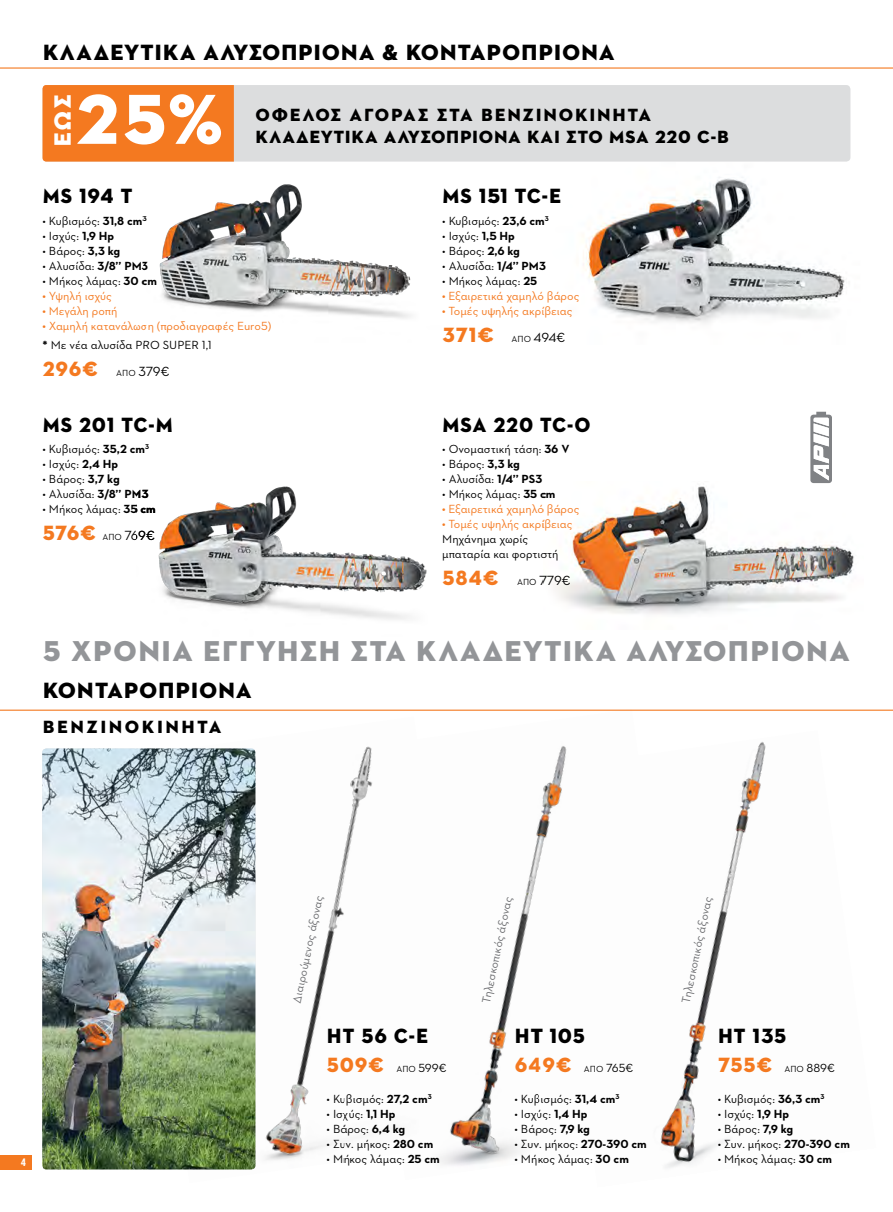
<style>
.page{position:relative;width:893px;height:1212px;background:#fff}
.page>*{position:absolute;margin:0;border:0;box-sizing:border-box;transform-origin:0 0}
.t1{font:72px "STIHL Contraface Display Titling";color:#fff}
.t2{font:29.25px "STIHL Contraface Display Titling";letter-spacing:.005em;color:#939598}
.t3{font:24px "STIHL Contraface Display Titling";color:#fff}
.t4{font:22.5px "STIHL Contraface Display Titling";color:#000}
.t5{font:21px "STIHL Contraface Display Titling";color:#000;scale:.95 1}
.t6{font:21px "STIHL Contraface Display Titling";color:#f47920;scale:.95 1}
.t7{font:18px "STIHL Contraface Display Titling";color:#000}
.t8{font:18px "STIHL Contraface Display Titling";letter-spacing:.06em;color:#000}
.t9{font:18px "STIHL Contraface Display Titling";letter-spacing:.1em;color:#000}
.t10{font:13.5px "STIHL Contraface Text";letter-spacing:-.02em;color:#000}
.t11{font:12px/15px "STIHL Contraface Text";color:#000}
.t12{font:12px/19.5px "STIHL Contraface Text";color:#f47920}
.t13{font:12px "STIHL Contraface Text";color:#6d6e71}
.t14{font:700 10.5px "Roboto Condensed";color:#fff}
.s1{font-weight:700}
.s2{font-weight:700;color:#000}
.s3{color:#000}
.s4{font-size:9px}
.s5{font-weight:700;color:#f47920}
.s6{color:#f47920}
</style>
<div class="page">
<hr style="left:0;top:67px;width:893px;height:2px;background:#f47920">
<div style="left:43px;top:85px;width:807px;height:77px;background:#dcddde;border-radius:4px"></div>
<div style="left:43px;top:85px;width:191px;height:77px;background:#f47920"></div>
<img style="left:159px;top:184px;width:252px;height:135px">
<img style="left:583px;top:177px;width:262px;height:146px">
<img style="left:158px;top:486px;width:269px;height:134px">
<img style="left:42px;top:748px;width:88px;height:421px">
<img style="left:130px;top:748px;width:215px;height:422px">
<img style="left:345px;top:709px;width:347px;height:457px">
<div style="left:0;top:1154px;width:32px;height:15px;background:#f47920"></div>
<hr style="left:0;top:710px;width:893px;height:1px;background:#f47920">
<img style="left:539px;top:730px;width:153px;height:436px">
<img style="left:583px;top:737px;width:183px;height:431px">
<img style="left:554px;top:483px;width:300px;height:131px">
<svg style="left:810px;top:412px;width:22px;height:71px"></svg>
<h3 class="t4" style="left:43px;top:38px;width:574px">KΛΑΔΕΥΤΙΚΑ ΑΛΥΣΟΠΡΙΟΝΑ &amp; ΚΟΝΤΑΡΟΠΡΙΟΝΑ</h3>
<h1 class="t1" style="left:75px;top:74px;width:152px">25%</h1>
<h3 class="t3" style="left:48px;top:147px;width:55px;rotate:-90deg">ΕΩΣ</h3>
<h3 class="t8" style="left:255px;top:104px;width:398px">ΟΦΕΛΟΣ ΑΓΟΡας ΣΤΑ ΒΕΝΖΙΝΟΚΙΝΗΤΑ</h3>
<h3 class="t7" style="left:255px;top:125px;width:476px">ΚΛΑΔΕΥΤΙΚΑ ΑΛΥΣΟΠΡΙΟΝΑ ΚΑΙ ΣΤΟ MSA 220 C-B</h3>
<h3 class="t5" style="left:43px;top:183px;width:97px">ΜS 194 T</h3>
<p class="t11" style="left:43px;top:213px;width:106px">• Κυβισμός: <span class="s1">31,8 cm</span><sup>3</sup></p>
<p class="t11" style="left:43px;top:228px;width:73px">• Ισχύς: <span class="s1">1,9 Hp</span></p>
<p class="t11" style="left:43px;top:243px;width:79px">• Βάρος: <span class="s1">3,3 kg</span></p>
<p class="t11" style="left:43px;top:258px;width:108px">• Αλυσίδα: <span class="s1">3/8’’ PM3</span></p>
<p class="t11" style="left:43px;top:273px;width:116px">• Μήκος λάμας: <span class="s1">30 cm</span></p>
<p class="t12" style="left:43px;top:286px;width:71px"><span class="s1">•</span> Υψηλή ισχύς</p>
<p class="t12" style="left:43px;top:301px;width:76px"><span class="s1">•</span> Μεγάλη ροπή</p>
<p class="t12" style="left:43px;top:316px;width:230px"><span class="s1">•</span> Χαμηλή κατανάλωση (προδιαγραφές Euro5) <span class="s2">*</span> <span class="s3">Με νέα αλυσίδα PRO SUPER 1,1</span></p>
<h3 class="t6" style="left:43px;top:356px;width:60px">296€</h3>
<p class="t10" style="left:116px;top:363px;width:55px"><span class="s4">ΑΠΟ</span> 379€</p>
<h3 class="t5" style="left:43px;top:412px;width:139px">ΜS 201 TC-Μ</h3>
<p class="t11" style="left:43px;top:442px;width:108px">• Κυβισμός: <span class="s1">35,2 cm</span><sup>3</sup></p>
<p class="t11" style="left:43px;top:457px;width:77px">• Ισχύς: <span class="s1">2,4 Hp</span></p>
<p class="t11" style="left:43px;top:472px;width:79px">• Βάρος: <span class="s1">3,7 kg</span></p>
<p class="t11" style="left:43px;top:487px;width:108px">• Αλυσίδα: <span class="s1">3/8’’ PM3</span></p>
<p class="t11" style="left:43px;top:502px;width:115px">• Μήκος λάμας: <span class="s1">35 cm</span></p>
<h3 class="t6" style="left:43px;top:520px;width:58px">576€</h3>
<p class="t10" style="left:102px;top:527px;width:54px"><span class="s4">ΑΠΟ</span> 769€</p>
<h3 class="t5" style="left:442px;top:183px;width:127px">ΜS 151 TC-E</h3>
<p class="t11" style="left:442px;top:213px;width:108px">• Κυβισμός: <span class="s1">23,6 cm</span><sup>3</sup></p>
<p class="t11" style="left:442px;top:228px;width:74px">• Ισχύς: <span class="s1">1,5 Hp</span></p>
<p class="t11" style="left:442px;top:243px;width:79px">• Βάρος: <span class="s1">2,6 kg</span></p>
<p class="t11" style="left:442px;top:258px;width:105px">• Αλυσίδα: <span class="s1">1/4’’ PM3</span></p>
<p class="t11" style="left:442px;top:273px;width:97px">• Μήκος λάμας: <span class="s1">25</span></p>
<p class="t12" style="left:442px;top:286px;width:139px"><span class="s1">•</span> Εξαιρετικά χαμηλό βάρος</p>
<p class="t12" style="left:442px;top:301px;width:132px"><span class="s1">•</span> Τομές υψηλής ακρίβειας</p>
<h3 class="t6" style="left:442px;top:321px;width:55px">371€</h3>
<p class="t10" style="left:511px;top:329px;width:55px"><span class="s4">ΑΠΟ</span> 494€</p>
<h3 class="t5" style="left:442px;top:412px;width:158px">MSA 220 TC-O</h3>
<p class="t11" style="left:442px;top:442px;width:129px">• Ονομαστική τάση: <span class="s1">36 V</span></p>
<p class="t11" style="left:442px;top:457px;width:79px">• Βάρος: <span class="s1">3,3 kg</span></p>
<p class="t11" style="left:442px;top:472px;width:102px">• Αλυσίδα: <span class="s1">1/4’’ PS3</span></p>
<p class="t11" style="left:442px;top:487px;width:115px">• Μήκος λάμας: <span class="s1">35 cm</span></p>
<p class="t12" style="left:442px;top:499px;width:139px"><span class="s1">•</span> Εξαιρετικά χαμηλό βάρος</p>
<p class="t11" style="left:442px;top:517px;width:132px"><span class="s5">•</span> <span class="s6">Τομές υψηλής ακρίβειας<br></span>Μηχάνημα χωρίς μπαταρία και φορτιστή</p>
<h3 class="t6" style="left:442px;top:565px;width:61px">584€</h3>
<p class="t10" style="left:517px;top:572px;width:55px"><span class="s4">ΑΠΟ</span> 779€</p>
<h2 class="t2" style="left:43px;top:632px;width:809px">5 ΧΡΟΝΙΑ ΕΓΓΥΗΣΗ ΣΤΑ ΚΛΑΔΕΥΤΙΚΑ AΛΥΣΟΠΡΙΟΝΑ</h2>
<h3 class="t4" style="left:43px;top:676px;width:211px">ΚοΝΤΑΡΟΠΡΙΟΝΑ</h3>
<h3 class="t9" style="left:43px;top:715px;width:181px">Βενζινοκινητα</h3>
<p class="t14" style="left:21px;top:1154px;width:7px">4</p>
<p class="t13" style="left:289px;top:1001px;width:111px;rotate:-78deg">Διαιρούμενος άξονας</p>
<h3 class="t5" style="left:327px;top:1023px;width:109px">HT 56 C-E</h3>
<h3 class="t6" style="left:327px;top:1051px;width:62px">509€</h3>
<p class="t11" style="left:396px;top:1060px;width:52px"><span class="s4">ΑΠΟ</span> 599€</p>
<p class="t11" style="left:327px;top:1091px;width:107px">• Κυβισμός: <span class="s1">27,2 cm</span><sup>3</sup></p>
<p class="t11" style="left:327px;top:1106px;width:70px">• Ισχύς: <span class="s1">1,1 Hp</span></p>
<p class="t11" style="left:327px;top:1121px;width:80px">• Βάρος: <span class="s1">6,4 kg</span></p>
<p class="t11" style="left:327px;top:1136px;width:108px">• Συν. μήκος: <span class="s1">280 cm</span></p>
<p class="t11" style="left:327px;top:1151px;width:115px">• Μήκος λάμας: <span class="s1">25 cm</span></p>
<p class="t13" style="left:478px;top:1001px;width:110px;rotate:-78deg">Τηλεσκοπικός άξονας</p>
<p class="t13" style="left:678px;top:1001px;width:110px;rotate:-78deg">Τηλεσκοπικός άξονας</p>
<h3 class="t5" style="left:514px;top:1023px;width:76px">HT 105</h3>
<h3 class="t6" style="left:514px;top:1051px;width:62px">649€</h3>
<p class="t11" style="left:584px;top:1060px;width:51px"><span class="s4">ΑΠΟ</span> 765€</p>
<p class="t11" style="left:514px;top:1091px;width:106px">• Κυβισμός: <span class="s1">31,4 cm</span><sup>3</sup></p>
<p class="t11" style="left:514px;top:1106px;width:75px">• Ισχύς: <span class="s1">1,4 Hp</span></p>
<p class="t11" style="left:514px;top:1121px;width:77px">• Βάρος: <span class="s1">7,9 kg</span></p>
<p class="t11" style="left:514px;top:1136px;width:134px">• Συν. μήκος: <span class="s1">270-390 cm</span></p>
<p class="t11" style="left:514px;top:1151px;width:116px">• Μήκος λάμας: <span class="s1">30 cm</span></p>
<h3 class="t5" style="left:718px;top:1023px;width:74px">HT 135</h3>
<h3 class="t6" style="left:718px;top:1051px;width:59px">755€</h3>
<p class="t11" style="left:784px;top:1060px;width:52px"><span class="s4">ΑΠΟ</span> 889€</p>
<p class="t11" style="left:718px;top:1091px;width:108px">• Κυβισμός: <span class="s1">36,3 cm</span><sup>3</sup></p>
<p class="t11" style="left:718px;top:1106px;width:73px">• Ισχύς: <span class="s1">1,9 Hp</span></p>
<p class="t11" style="left:718px;top:1121px;width:77px">• Βάρος: <span class="s1">7,9 kg</span></p>
<p class="t11" style="left:718px;top:1136px;width:134px">• Συν. μήκος: <span class="s1">270-390 cm</span></p>
<p class="t11" style="left:718px;top:1151px;width:116px">• Μήκος λάμας: <span class="s1">30 cm</span></p>
</div>
